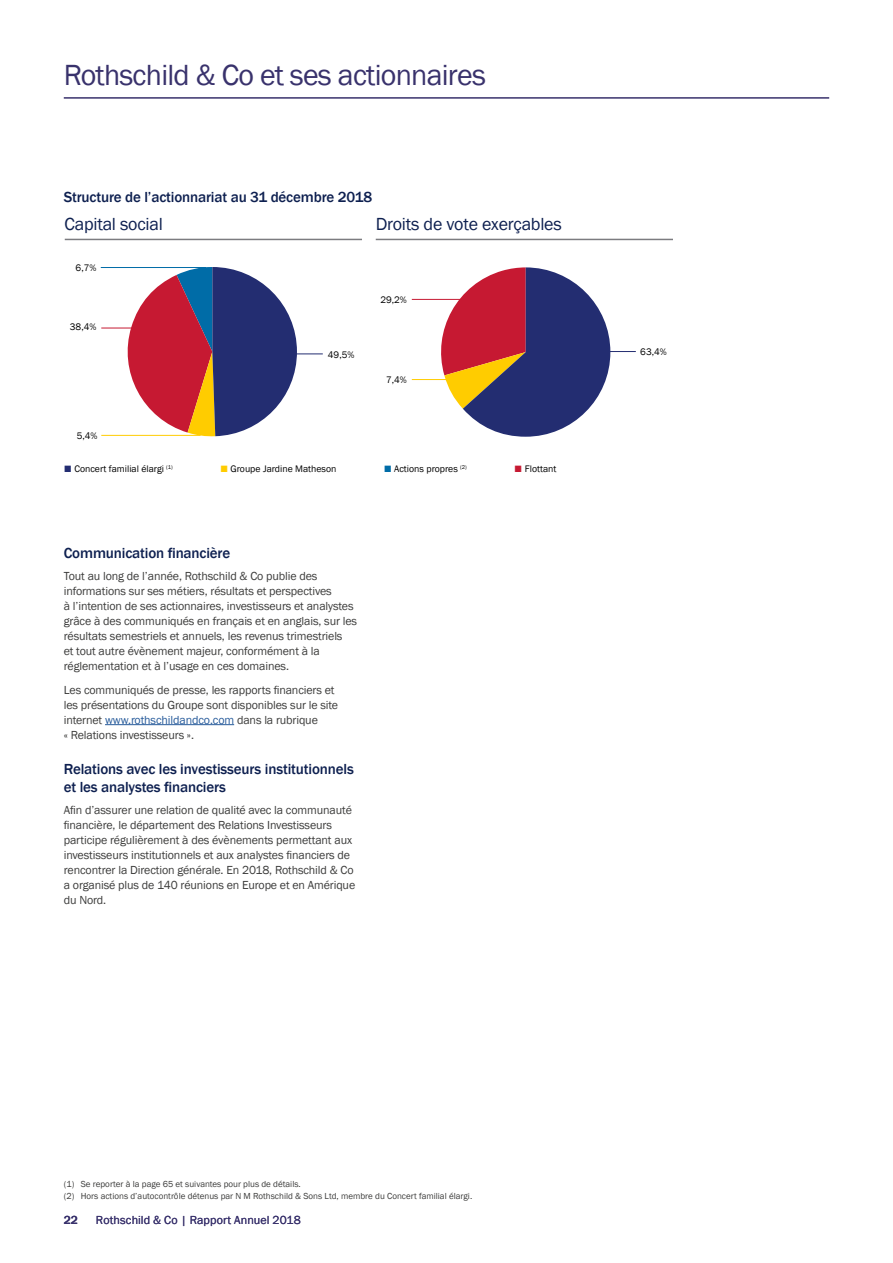
<style>
.page{position:relative;width:893px;height:1263px;background:#fff}
.page>*{position:absolute;margin:0;border:0;box-sizing:border-box;transform-origin:0 0}
.t1{font:30px "Franklin Gothic";letter-spacing:-.025em;color:#39326c}
.t2{font:18px "Franklin Gothic";letter-spacing:-.015em;color:#0e2050}
.t3{font:500 15px/18px "Franklin Gothic";letter-spacing:-.01em;color:#0e2050}
.t4{font:12px/15px "Franklin Gothic";letter-spacing:-.01em;color:#3c3c3b}
.t5{font:12px "Franklin Gothic";letter-spacing:.01em;color:#39326c}
.t6{font:500 12px "Franklin Gothic";color:#39326c}
.t7{font:9.75px "Franklin Gothic";color:#000}
.t8{font:9px/12px "Franklin Gothic";color:#3c3c3b}
.s1{font-size:13.5px;color:#232d71}
.s2{font-size:13.5px;color:#fc0}
.s3{font-size:13.5px;color:#006ca7}
.s4{font-size:13.5px;color:#c61932}
.s5{color:#275b9b}
</style>
<div class="page">
<hr style="left:64px;top:97px;width:765px;height:2px;background:#39326c">
<svg style="left:431px;top:267px;width:179px;height:170px"></svg>
<hr style="left:533px;top:351px;width:103px;height:1px;background:#232d71">
<hr style="left:412px;top:299px;width:67px;height:1px;background:#c61932">
<hr style="left:412px;top:379px;width:46px;height:1px;background:#fc0">
<hr style="left:376px;top:239px;width:296px;height:1px;background:#7c7c80">
<svg style="left:118px;top:267px;width:179px;height:170px"></svg>
<hr style="left:101px;top:435px;width:100px;height:1px;background:#fc0">
<hr style="left:220px;top:354px;width:103px;height:1px;background:#232d71">
<hr style="left:101px;top:267px;width:105px;height:1px;background:#006ca7">
<hr style="left:101px;top:328px;width:74px;height:1px;background:#c61932">
<hr style="left:65px;top:239px;width:297px;height:1px;background:#7c7c80">
<hr style="left:105px;top:724px;width:129px;height:1px;background:#275b9b">
<h1 class="t1" style="left:64px;top:56px;width:424px">Rothschild &amp; Co et ses actionnaires</h1>
<p class="t3" style="left:64px;top:188px;width:310px">Structure de l’actionnariat au 31 décembre 2018</p>
<h2 class="t2" style="left:65px;top:213px;width:100px">Capital social</h2>
<p class="t7" style="left:76px;top:261px;width:22px">6,7%</p>
<p class="t7" style="left:70px;top:321px;width:28px">38,4%</p>
<p class="t7" style="left:77px;top:430px;width:22px">5,4%</p>
<h2 class="t2" style="left:376px;top:213px;width:188px">Droits de vote exerçables</h2>
<p class="t7" style="left:328px;top:348px;width:28px">49,5%</p>
<p class="t7" style="left:380px;top:293px;width:28px">29,2%</p>
<p class="t7" style="left:386px;top:374px;width:22px">7,4%</p>
<p class="t7" style="left:64px;top:463px;width:110px"><span class="s1">■</span> Concert familial élargi <sup>(1)</sup></p>
<p class="t7" style="left:220px;top:463px;width:118px"><span class="s2">■</span> Groupe Jardine Matheson</p>
<p class="t7" style="left:384px;top:463px;width:85px"><span class="s3">■</span> Actions propres <sup>(2)</sup></p>
<p class="t7" style="left:514px;top:463px;width:44px"><span class="s4">■</span> Flottant</p>
<p class="t3" style="left:64px;top:544px;width:168px">Communication financière</p>
<p class="t4" style="left:64px;top:569px;width:295px">Tout au long de l’année, Rothschild &amp; Co publie des informations sur ses métiers, résultats et perspectives<br>à l’intention de ses actionnaires, investisseurs et analystes grâce à des communiqués en français et en anglais, sur les résultats semestriels et annuels, les revenus trimestriels<br>et tout autre évènement majeur, conformément à la réglementation et à l’usage en ces domaines.</p>
<p class="t4" style="left:64px;top:682px;width:276px">Les communiqués de presse, les rapports financiers et les présentations du Groupe sont disponibles sur le site internet <span class="s5">www.rothschildandco.com</span> dans la rubrique<br>« Relations investisseurs ».</p>
<p class="t3" style="left:64px;top:760px;width:292px">Relations avec les investisseurs institutionnels et les analystes financiers</p>
<p class="t4" style="left:64px;top:803px;width:293px">Afin d’assurer une relation de qualité avec la communauté financière, le département des Relations Investisseurs participe régulièrement à des évènements permettant aux investisseurs institutionnels et aux analystes financiers de rencontrer la Direction générale. En 2018, Rothschild &amp; Co a organisé plus de 140 réunions en Europe et en Amérique du Nord.</p>
<p class="t7" style="left:640px;top:346px;width:28px">63,4%</p>
<p class="t8" style="left:64px;top:1178px;width:410px">(1) Se reporter à la page 65 et suivantes pour plus de détails.<br>(2) Hors actions d’autocontrôle détenus par N M Rothschild &amp; Sons Ltd, membre du Concert familial élargi.</p>
<p class="t6" style="left:64px;top:1213px;width:16px">22</p>
<p class="t5" style="left:96px;top:1213px;width:206px">Rothschild &amp; Co | Rapport Annuel 2018</p>
</div>
